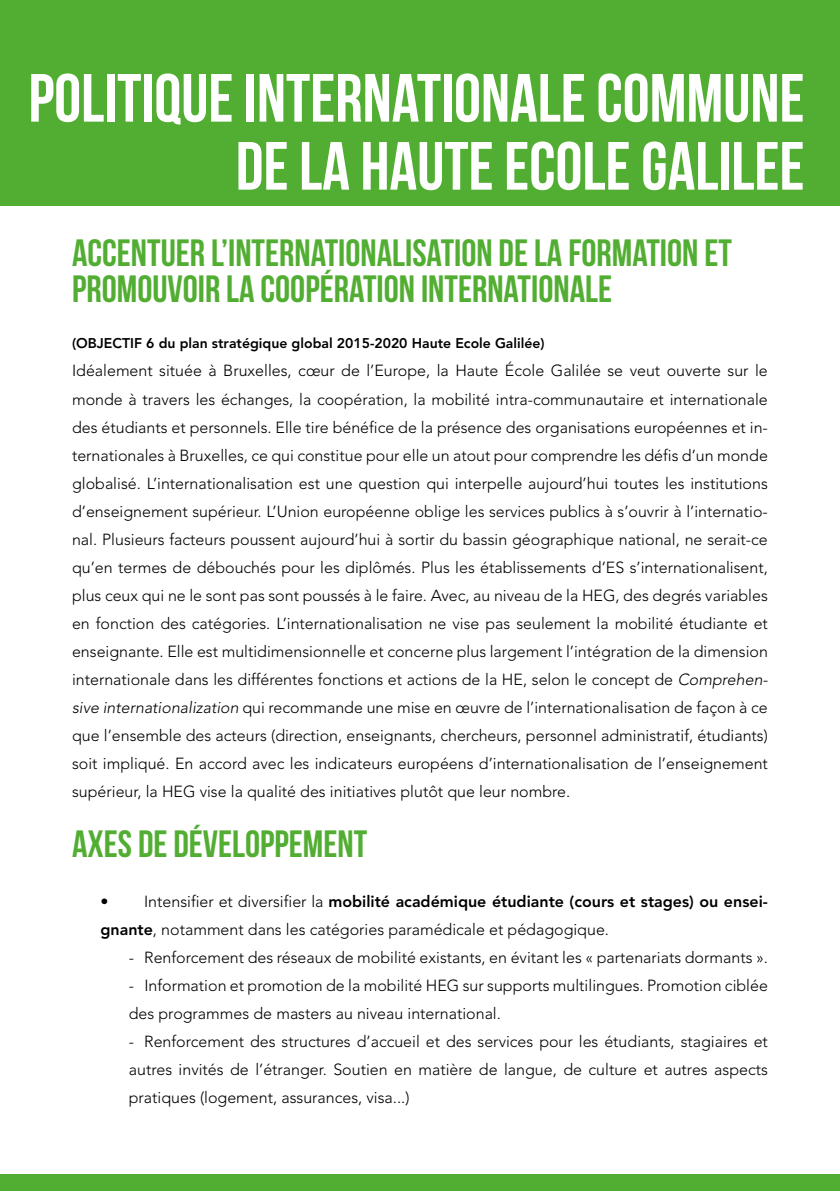
<style>
.page{position:relative;width:840px;height:1191px;background:#fff}
.page>*{position:absolute;margin:0;border:0;box-sizing:border-box;transform-origin:0 0}
.t1{font:68px/68px "Bebas Neue";color:#fff;text-align:right}
.t2{font:38px/36px "Bebas Neue";color:#52ae32}
.t3{font:300 16px/28px "Avenir LT Std";color:#000;text-align:justify}
.t4{font:800 14px "Avenir LT Std";color:#000}
.s1{font-style:italic}
.s2{font-weight:800}
</style>
<div class="page">
<div style="left:0;top:0;width:839px;height:205px;background:#52ae32"></div>
<div style="left:0;top:1174px;width:839px;height:17px;background:#52ae32"></div>
<h1 class="t1" style="left:29px;top:63px;width:777px">POLITIQUE INTERNATIONALE COMMUNE<br>DE LA HAUTE ECOLE GALILEE</h1>
<h2 class="t2" style="left:72px;top:234px;width:661px">ACCENTUER L’INTERNATIONALISATION DE LA FORMATION ET<br>PROMOUVOIR LA COOPÉRATION INTERNATIONALE</h2>
<p class="t4" style="left:72px;top:335px;width:474px">(OBJECTIF 6 du plan stratégique global 2015-2020 Haute Ecole Galilée)</p>
<p class="t3" style="left:72px;top:357px;width:697px">Idéalement située à Bruxelles, cœur de l’Europe, la Haute École Galilée se veut ouverte sur le monde à travers les échanges, la coopération, la mobilité intra-communautaire et internationale des étudiants et personnels. Elle tire bénéfice de la présence des organisations européennes et in&shy;ternationales à Bruxelles, ce qui constitue pour elle un atout pour comprendre les défis d’un monde globalisé. L’internationalisation est une question qui interpelle aujourd’hui toutes les institutions d’enseignement supérieur. L’Union européenne oblige les services publics à s’ouvrir à l’internatio&shy;nal. Plusieurs facteurs poussent aujourd’hui à sortir du bassin géographique national, ne serait-ce qu’en termes de débouchés pour les diplômés. Plus les établissements d’ES s’internationalisent, plus ceux qui ne le sont pas sont poussés à le faire. Avec, au niveau de la HEG, des degrés variables en fonction des catégories. L’internationalisation ne vise pas seulement la mobilité étudiante et enseignante. Elle est multidimensionnelle et concerne plus largement l’intégration de la dimension internationale dans les différentes fonctions et actions de la HE, selon le concept de <span class="s1">Comprehen&shy;sive internationalization</span> qui recommande une mise en œuvre de l’internationalisation de façon à ce que l’ensemble des acteurs (direction, enseignants, chercheurs, personnel administratif, étudiants) soit impliqué. En accord avec les indicateurs européens d’internationalisation de l’enseignement supérieur, la HEG vise la qualité des initiatives plutôt que leur nombre.</p>
<h2 class="t2" style="left:72px;top:825px;width:296px">AXES DE DÉVELOPPEMENT</h2>
<p class="t3" style="left:100px;top:888px;width:668px">• Intensifier et diversifier la <span class="s2">mobilité académique étudiante (cours et stages) ou ensei&shy;gnante</span>, notamment dans les catégories paramédicale et pédagogique.</p>
<p class="t3" style="left:129px;top:944px;width:640px">- Renforcement des réseaux de mobilité existants, en évitant les « partenariats dormants ».</p>
<p class="t3" style="left:129px;top:972px;width:640px">- Information et promotion de la mobilité HEG sur supports multilingues. Promotion ciblée des programmes de masters au niveau international.</p>
<p class="t3" style="left:129px;top:1028px;width:640px">- Renforcement des structures d’accueil et des services pour les étudiants, stagiaires et autres invités de l’étranger. Soutien en matière de langue, de culture et autres aspects pratiques (logement, assurances, visa...)</p>
</div>
